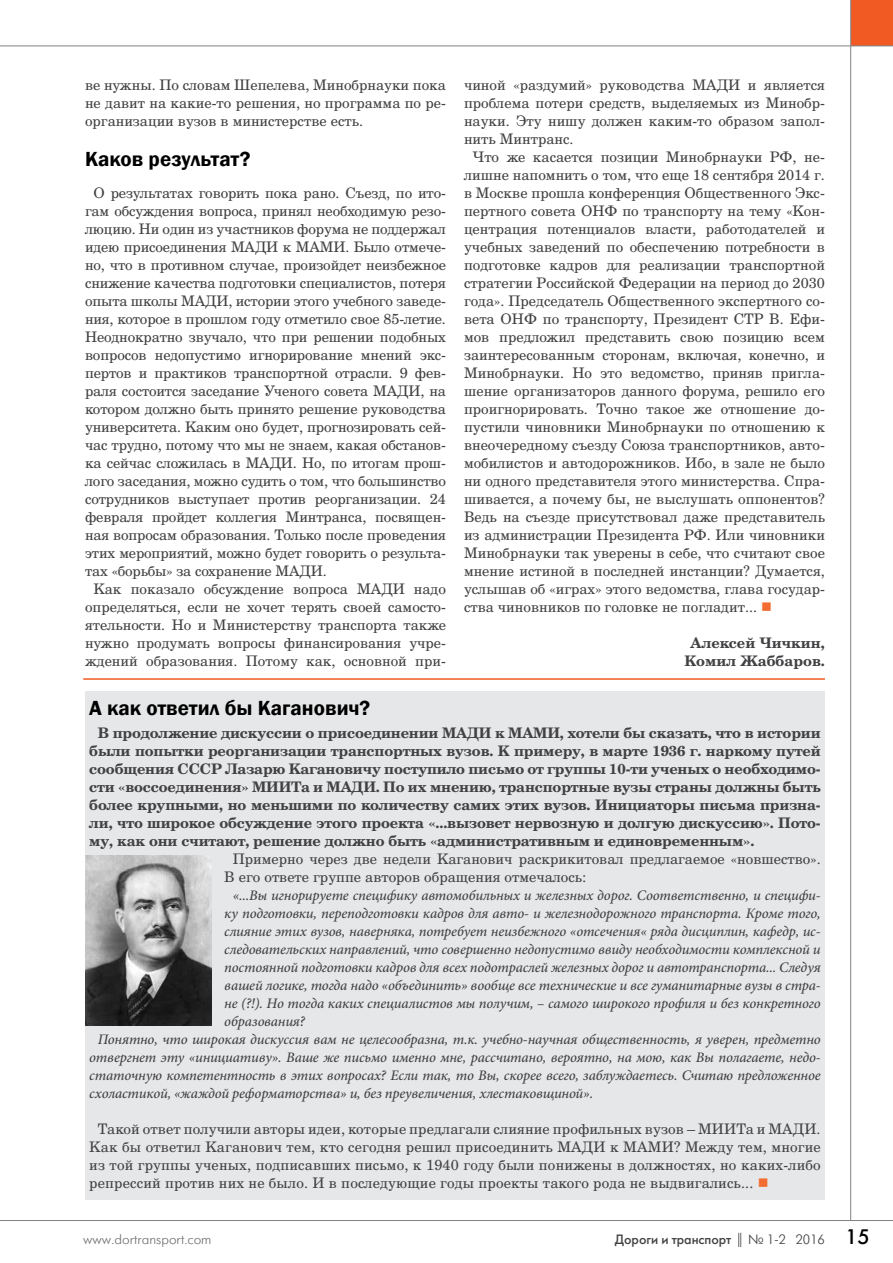
<style>
.page{position:relative;width:893px;height:1263px;background:#fff}
.page>*{position:absolute;margin:0;border:0;box-sizing:border-box;transform-origin:0 0}
.t1{font:600 21px "Franklin Gothic";color:#000}
.t2{font:14.55px/18px "AG New Handbook C";color:#414042;text-align:justify}
.t3{font:italic 500 14.55px "Minion Pro";letter-spacing:-.01em;color:#414042}
.t4{font:700 14.55px/18px "AG New Handbook C";letter-spacing:-.01em;color:#414042;text-align:center}
.t5{font:13.5px "Futura Futuris C";color:#414042}
.t6{font:13.5px "Futura Futuris Light C";color:#6d6e71}
.s1{color:#f36c31}
.s2{font-family:"Futura Futuris Light C"}
.s3{font-size:21px;color:#000}
</style>
<div class="page">
<div style="left:851px;top:0;width:42px;height:46px;background:#f15a22"></div>
<hr style="left:0;top:1220px;width:893px;height:1px;background:#808285">
<hr style="left:0;top:46px;width:893px;height:1px;background:#808285">
<hr style="left:850px;top:0;width:1px;height:1220px;background:#808285">
<div style="left:85px;top:691px;width:740px;height:508px;background:#e6e7e8"></div>
<hr style="left:83px;top:678px;width:742px;height:2px;background:#f15a22">
<img style="left:85px;top:855px;width:127px;height:171px">
<p class="t2" style="left:85px;top:76px;width:362px">ве нужны. По словам Шепелева, Минобрнауки пока не давит на какие-то решения, но программа по ре&shy;организации вузов в министерстве есть.</p>
<h1 class="t1" style="left:85px;top:146px;width:167px">Каков результат?</h1>
<p class="t2" style="left:94px;top:184px;width:354px">О результатах говорить пока рано. Съезд, по ито-</p>
<p class="t2" style="left:85px;top:202px;width:362px">гам обсуждения вопроса, принял необходимую резо-</p>
<p class="t2" style="left:85px;top:220px;width:362px">люцию. Ни один из участников форума не поддержал</p>
<p class="t2" style="left:85px;top:238px;width:362px">идею присоединения МАДИ к МАМИ. Было отмече-</p>
<p class="t2" style="left:85px;top:256px;width:362px">но, что в противном случае, произойдет неизбежное</p>
<p class="t2" style="left:85px;top:274px;width:362px">снижение качества подготовки специалистов, потеря</p>
<p class="t2" style="left:85px;top:292px;width:362px">опыта школы МАДИ, истории этого учебного заведе-</p>
<p class="t2" style="left:85px;top:310px;width:362px">ния, которое в прошлом году отметило свое 85-летие.</p>
<p class="t2" style="left:85px;top:328px;width:362px">Неоднократно звучало, что при решении подобных</p>
<p class="t2" style="left:85px;top:346px;width:362px">вопросов недопустимо игнорирование мнений экс-</p>
<p class="t2" style="left:85px;top:364px;width:362px">пертов и практиков транспортной отрасли. 9 фев-</p>
<p class="t2" style="left:85px;top:382px;width:362px">раля состоится заседание Ученого совета МАДИ, на</p>
<p class="t2" style="left:85px;top:400px;width:362px">котором должно быть принято решение руководства</p>
<p class="t2" style="left:85px;top:418px;width:362px">университета. Каким оно будет, прогнозировать сей-</p>
<p class="t2" style="left:85px;top:436px;width:362px">час трудно, потому что мы не знаем, какая обстанов-</p>
<p class="t2" style="left:85px;top:454px;width:362px">ка сейчас сложилась в МАДИ. Но, по итогам прош-</p>
<p class="t2" style="left:85px;top:472px;width:362px">лого заседания, можно судить о том, что большинство</p>
<p class="t2" style="left:85px;top:490px;width:362px">сотрудников выступает против реорганизации. 24</p>
<p class="t2" style="left:85px;top:508px;width:362px">февраля пройдет коллегия Минтранса, посвящен-</p>
<p class="t2" style="left:85px;top:526px;width:362px">ная вопросам образования. Только после проведения</p>
<p class="t2" style="left:85px;top:544px;width:362px">этих мероприятий, можно будет говорить о результа-</p>
<p class="t2" style="left:85px;top:562px;width:243px">тах «борьбы» за сохранение МАДИ.</p>
<p class="t2" style="left:94px;top:580px;width:354px">Как показало обсуждение вопроса МАДИ надо</p>
<p class="t2" style="left:85px;top:598px;width:362px">определяться, если не хочет терять своей самосто-</p>
<p class="t2" style="left:85px;top:616px;width:362px">ятельности. Но и Министерству транспорта также</p>
<p class="t2" style="left:85px;top:634px;width:362px">нужно продумать вопросы финансирования учре-</p>
<p class="t2" style="left:85px;top:652px;width:362px">ждений образования. Потому как, основной при-</p>
<p class="t2" style="left:464px;top:76px;width:362px">чиной «раздумий» руководства МАДИ и является</p>
<p class="t2" style="left:464px;top:94px;width:362px">проблема потери средств, выделяемых из Минобр-</p>
<p class="t2" style="left:464px;top:112px;width:362px">науки. Эту нишу должен каким-то образом запол-</p>
<p class="t2" style="left:464px;top:130px;width:111px">нить Минтранс.</p>
<p class="t2" style="left:472px;top:148px;width:354px">Что же касается позиции Минобрнауки РФ, не-</p>
<p class="t2" style="left:464px;top:166px;width:362px">лишне напомнить о том, что еще 18 сентября 2014 г.</p>
<p class="t2" style="left:464px;top:184px;width:362px">в Москве прошла конференция Общественного Экс-</p>
<p class="t2" style="left:464px;top:202px;width:362px">пертного совета ОНФ по транспорту на тему «Кон-</p>
<p class="t2" style="left:464px;top:220px;width:362px">центрация потенциалов власти, работодателей и</p>
<p class="t2" style="left:464px;top:238px;width:362px">учебных заведений по обеспечению потребности в</p>
<p class="t2" style="left:464px;top:256px;width:362px">подготовке кадров для реализации транспортной</p>
<p class="t2" style="left:464px;top:274px;width:362px">стратегии Российской Федерации на период до 2030</p>
<p class="t2" style="left:464px;top:292px;width:362px">года». Председатель Общественного экспертного со-</p>
<p class="t2" style="left:464px;top:310px;width:362px">вета ОНФ по транспорту, Президент СТР В. Ефи-</p>
<p class="t2" style="left:464px;top:328px;width:362px">мов предложил представить свою позицию всем</p>
<p class="t2" style="left:464px;top:346px;width:362px">заинтересованным сторонам, включая, конечно, и</p>
<p class="t2" style="left:464px;top:364px;width:362px">Минобрнауки. Но это ведомство, приняв пригла-</p>
<p class="t2" style="left:464px;top:382px;width:362px">шение организаторов данного форума, решило его</p>
<p class="t2" style="left:464px;top:400px;width:362px">проигнорировать. Точно такое же отношение до-</p>
<p class="t2" style="left:464px;top:418px;width:362px">пустили чиновники Минобрнауки по отношению к</p>
<p class="t2" style="left:464px;top:436px;width:362px">внеочередному съезду Союза транспортников, авто-</p>
<p class="t2" style="left:464px;top:454px;width:362px">мобилистов и автодорожников. Ибо, в зале не было</p>
<p class="t2" style="left:464px;top:472px;width:362px">ни одного представителя этого министерства. Спра-</p>
<p class="t2" style="left:464px;top:490px;width:362px">шивается, а почему бы, не выслушать оппонентов?</p>
<p class="t2" style="left:464px;top:508px;width:362px">Ведь на съезде присутствовал даже представитель</p>
<p class="t2" style="left:464px;top:526px;width:362px">из администрации Президента РФ. Или чиновники</p>
<p class="t2" style="left:464px;top:544px;width:362px">Минобрнауки так уверены в себе, что считают свое</p>
<p class="t2" style="left:464px;top:562px;width:362px">мнение истиной в последней инстанции? Думается,</p>
<p class="t2" style="left:464px;top:580px;width:362px">услышав об «играх» этого ведомства, глава государ-</p>
<p class="t2" style="left:464px;top:598px;width:310px">ства чиновников по головке не погладит... <span class="s1">■</span></p>
<p class="t4" style="left:684px;top:633px;width:142px">Алексей Чичкин,<br>Комил Жаббаров.</p>
<h1 class="t1" style="left:89px;top:695px;width:283px">А как ответил бы Каганович?</h1>
<p class="t4" style="left:89px;top:723px;width:733px;text-align:justify;text-indent:9px">В продолжение дискуссии о присоединении МАДИ к МАМИ, хотели бы сказать, что в истории были попытки реорганизации транспортных вузов. К примеру, в марте 1936 г. наркому путей сообщения СССР Лазарю Кагановичу поступило письмо от группы 10-ти ученых о необходимо&shy;сти «воссоединения» МИИТа и МАДИ. По их мнению, транспортные вузы страны должны быть более крупными, но меньшими по количеству самих этих вузов. Инициаторы письма призна&shy;ли, что широкое обсуждение этого проекта «...вызовет нервозную и долгую дискуссию». Пото&shy;му, как они считают, решение должно быть «административным и единовременным».</p>
<p class="t2" style="left:224px;top:850px;width:598px;text-indent:8px">Примерно через две недели Каганович раскрикитовал предлагаемое «новшество».<br>В его ответе группе авторов обращения отмечалось:</p>
<p class="t3" style="left:233px;top:885px;width:589px">«...Вы игнорируете специфику автомобильных и железных дорог. Соответственно, и специфи-</p>
<p class="t3" style="left:224px;top:903px;width:598px">ку подготовки, переподготовки кадров для авто- и железнодорожного транспорта. Кроме того,</p>
<p class="t3" style="left:224px;top:921px;width:598px">слияние этих вузов, наверняка, потребует неизбежного «отсечения« ряда дисциплин, кафедр, ис-</p>
<p class="t3" style="left:224px;top:939px;width:598px">следовательских направлений, что совершенно недопустимо ввиду необходимости комплексной и</p>
<p class="t3" style="left:224px;top:957px;width:598px">постоянной подготовки кадров для всех подотраслей железных дорог и автотранспорта... Следуя</p>
<p class="t3" style="left:224px;top:975px;width:598px">вашей логике, тогда надо «объединить» вообще все технические и все гуманитарные вузы в стра-</p>
<p class="t3" style="left:224px;top:993px;width:598px">не (?!). Но тогда каких специалистов мы получим, – самого широкого профиля и без конкретного</p>
<p class="t3" style="left:224px;top:1011px;width:82px">образования?</p>
<p class="t3" style="left:98px;top:1029px;width:724px">Понятно, что широкая дискуссия вам не целесообразна, т.к. учебно-научная общественность, я уверен, предметно</p>
<p class="t3" style="left:89px;top:1047px;width:733px">отвергнет эту «инициативу». Ваше же письмо именно мне, рассчитано, вероятно, на мою, как Вы полагаете, недо-</p>
<p class="t3" style="left:89px;top:1065px;width:733px">статочную компетентность в этих вопросах? Если так, то Вы, скорее всего, заблуждаетесь. Считаю предложенное</p>
<p class="t3" style="left:89px;top:1083px;width:505px">схоластикой, «жаждой реформаторства» и, без преувеличения, хлестаковщиной».</p>
<p class="t2" style="left:89px;top:1120px;width:733px;text-indent:8px">Такой ответ получили авторы идеи, которые предлагали слияние профильных вузов – МИИТа и МАДИ.<br>Как бы ответил Каганович тем, кто сегодня решил присоединить МАДИ к МАМИ? Между тем, многие из той группы ученых, подписавших письмо, к 1940 году были понижены в должностях, но каких-либо репрессий против них не было. И в последующие годы проекты такого рода не выдвигались... <span class="s1">■</span></p>
<p class="t6" style="left:83px;top:1232px;width:130px">www.dortransport.com</p>
<p class="t5" style="left:615px;top:1231px;width:256px">Дороги и транспорт <span class="s2">|| № 1-2 2016</span> <span class="s3">15</span></p>
</div>
